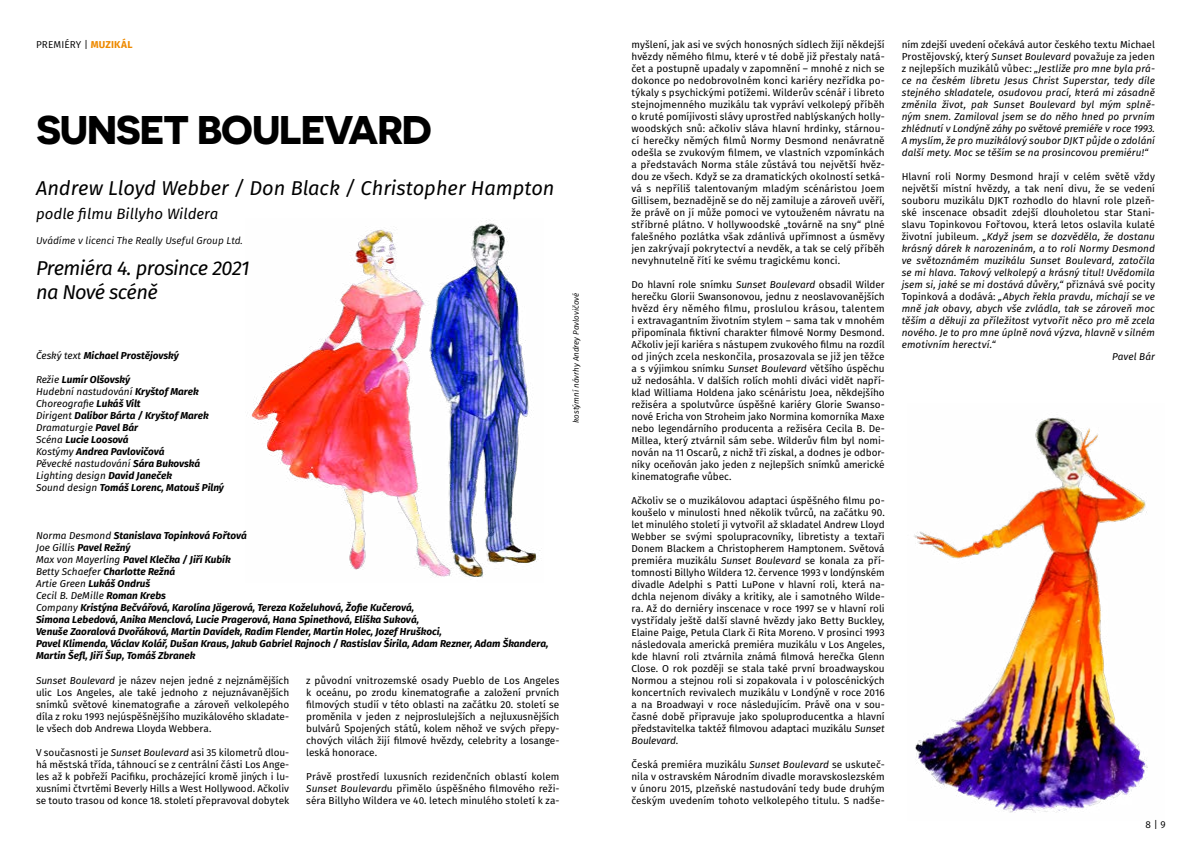
<style>
.page{position:relative;width:1191px;height:842px;background:#fff}
.page>*{position:absolute;margin:0;border:0;box-sizing:border-box;transform-origin:0 0}
.t1{font:700 40px "Novecentosanswide";letter-spacing:-.03em;color:#000}
.t2{font:italic 20px "Fira Sans";letter-spacing:-.01em;color:#000}
.t3{font:italic 20px/24px "Fira Sans";letter-spacing:-.03em;color:#000}
.t4{font:italic 15px "Fira Sans";color:#000}
.t5{font:10px/12px "Fira Sans";color:#000;text-align:justify}
.t6{font:italic 10px/12px "Fira Sans";color:#000;text-align:justify}
.t7{font:italic 700 10px/12px "Fira Sans";color:#000}
.t8{font:italic 10px "Fira Sans";color:#000}
.t9{font:10px "Fira Sans";letter-spacing:.01em;color:#000}
.t10{font:italic 8px "Fira Sans";color:#000}
.s1{font-weight:700;color:#ee8a00}
.s2{font-weight:400}
.s3{font-style:italic}
.s4{font-style:normal}
</style>
<div class="page">
<img style="left:914px;top:417px;width:234px;height:396px">
<img style="left:251px;top:220px;width:289px;height:358px">
<p class="t9" style="left:36px;top:38px;width:98px">PREMIÉRY | <span class="s1">MUZIKÁL</span></p>
<h1 class="t1" style="left:36px;top:105px;width:397px">SUNSET BOULEVARD</h1>
<h2 class="t2" style="left:36px;top:174px;width:520px">Andrew Lloyd Webber / Don Black / Christopher Hampton</h2>
<h3 class="t4" style="left:36px;top:203px;width:184px">podle filmu Billyho Wildera</h3>
<p class="t8" style="left:36px;top:233px;width:208px">Uvádíme v licenci The Really Useful Group Ltd.</p>
<h2 class="t3" style="left:36px;top:256px;width:215px">Premiéra 4. prosince 2021 na Nové scéně</h2>
<p class="t7" style="left:36px;top:349px;width:144px"><span class="s2">Český text</span> Michael Prostějovský</p>
<p class="t7" style="left:36px;top:373px;width:189px"><span class="s2">Režie</span> Lumír Olšovský<br><span class="s2">Hudební nastudování</span> Kryštof Marek<br><span class="s2">Choreografie</span> Lukáš Vilt<br><span class="s2">Dirigent</span> Dalibor Bárta / Kryštof Marek<br><span class="s2">Dramaturgie</span> Pavel Bár<br><span class="s2">Scéna</span> Lucie Loosová<br><span class="s2">Kostýmy</span> Andrea Pavlovičová<br><span class="s2">Pěvecké nastudování</span> Sára Bukovská<br><span class="s2">Lighting design</span> David Janeček<br><span class="s2">Sound design</span> Tomáš Lorenc, Matouš Pilný</p>
<p class="t7" style="left:36px;top:529px;width:514px"><span class="s2">Norma Desmond</span> Stanislava Topinková Fořtová<br><span class="s2">Joe Gillis</span> Pavel Režný<br><span class="s2">Max von Mayerling</span> Pavel Klečka / Jiří Kubík<br><span class="s2">Betty Schaefer</span> Charlotte Režná<br><span class="s2">Artie Green</span> Lukáš Ondruš<br><span class="s2">Cecil B. DeMille</span> Roman Krebs<br><span class="s2">Company</span> Kristýna Bečvářová, Karolína Jägerová, Tereza Koželuhová, Žofie Kučerová,<br>Simona Lebedová, Anika Menclová, Lucie Pragerová, Hana Spinethová, Eliška Suková,<br>Venuše Zaoralová Dvořáková, Martin Davídek, Radim Flender, Martin Holec, Jozef Hruškoci,<br>Pavel Klimenda, Václav Kolář, Dušan Kraus, Jakub Gabriel Rajnoch / Rastislav Širila, Adam Rezner, Adam Škandera, Martin Šefl, Jiří Šup, Tomáš Zbranek</p>
<p class="t5" style="left:306px;top:675px;width:255px">z původní vnitrozemské osady Pueblo de Los Angeles k oceánu, po zrodu kinematografie a založení prvních filmových studií v této oblasti na začátku 20. století se proměnila v jeden z nejproslulejších a nejluxusnějších bulvárů Spojených států, kolem něhož ve svých přepy&shy;chových vilách žijí filmové hvězdy, celebrity a losange&shy;leská honorace.</p>
<p class="t5" style="left:306px;top:771px;width:255px">Právě prostředí luxusních rezidenčních oblastí kolem <span class="s3">Sunset Boulevard</span>u přimělo úspěšného filmového reži&shy;séra Billyho Wildera ve 40. letech minulého století k za-</p>
<p class="t5" style="left:36px;top:675px;width:255px"><span class="s3">Sunset Boulevard</span> je název nejen jedné z nejznámějších ulic Los Angeles, ale také jednoho z nejuznávanějších snímků světové kinematografie a zároveň velkolepého díla z roku 1993 nejúspěšnějšího muzikálového skladate&shy;le všech dob Andrewa Lloyda Webbera.</p>
<p class="t5" style="left:36px;top:747px;width:255px">V současnosti je <span class="s3">Sunset Boulevard</span> asi 35 kilometrů dlou&shy;há městská třída, táhnoucí se z centrální části Los Ange&shy;les až k pobřeží Pacifiku, procházející kromě jiných i lu&shy;xusními čtvrtěmi Beverly Hills a West Hollywood. Ačkoliv se touto trasou od konce 18. století přepravoval dobytek</p>
<p class="t10" style="left:570px;top:423px;width:132px;rotate:-90deg">kostýmní návrhy Andrey Pavlovičové</p>
<p class="t5" style="left:631px;top:39px;width:255px">myšlení, jak asi ve svých honosných sídlech žijí někdejší hvězdy němého filmu, které v té době již přestaly natá&shy;čet a postupně upadaly v zapomnění – mnohé z nich se dokonce po nedobrovolném konci kariéry nezřídka po&shy;týkaly s psychickými potížemi. Wilderův scénář i libreto stejnojmenného muzikálu tak vypráví velkolepý příběh o kruté pomíjivosti slávy uprostřed nablýskaných holly&shy;woodských snů: ačkoliv sláva hlavní hrdinky, stárnou&shy;cí herečky němých filmů Normy Desmond nenávratně odešla se zvukovým filmem, ve vlastních vzpomínkách a představách Norma stále zůstává tou největší hvěz&shy;dou ze všech. Když se za dramatických okolností setká&shy;vá s nepříliš talentovaným mladým scénáristou Joem Gillisem, beznadějně se do něj zamiluje a zároveň uvěří, že právě on jí může pomoci ve vytouženém návratu na stříbrné plátno. V hollywoodské „továrně na sny“ plné falešného pozlátka však zdánlivá upřímnost a úsměvy jen zakrývají pokrytectví a nevděk, a tak se celý příběh nevyhnutelně řítí ke svému tragickému konci.</p>
<p class="t5" style="left:631px;top:279px;width:255px">Do hlavní role snímku <span class="s3">Sunset Boulevard</span> obsadil Wilder herečku Glorii Swansonovou, jednu z neoslavovanějších hvězd éry němého filmu, proslulou krásou, talentem i extravagantním životním stylem – sama tak v mnohém připomínala fiktivní charakter filmové Normy Desmond.<br>Ačkoliv její kariéra s nástupem zvukového filmu na rozdíl od jiných zcela neskončila, prosazovala se již jen těžce a s výjimkou snímku <span class="s3">Sunset Boulevard</span> většího úspěchu už nedosáhla. V dalších rolích mohli diváci vidět napří&shy;klad Williama Holdena jako scénáristu Joea, někdejšího režiséra a spolutvůrce úspěšné kariéry Glorie Swanso&shy;nové Ericha von Stroheim jako Normina komorníka Maxe nebo legendárního producenta a režiséra Cecila B. De-Millea, který ztvárnil sám sebe. Wilderův film byl nomi&shy;nován na 11 Oscarů, z nichž tři získal, a dodnes je odbor&shy;níky oceňován jako jeden z nejlepších snímků americké kinematografie vůbec.</p>
<p class="t5" style="left:631px;top:495px;width:255px">Ačkoliv se o muzikálovou adaptaci úspěšného filmu po&shy;koušelo v minulosti hned několik tvůrců, na začátku 90. let minulého století ji vytvořil až skladatel Andrew Lloyd Webber se svými spolupracovníky, libretisty a textaři Donem Blackem a Christopherem Hamptonem. Světová premiéra muzikálu <span class="s3">Sunset Boulevard</span> se konala za pří&shy;tomnosti Billyho Wildera 12. července 1993 v londýnském divadle Adelphi s Patti LuPone v hlavní roli, která na&shy;dchla nejenom diváky a kritiky, ale i samotného Wilde&shy;ra. Až do derniéry inscenace v roce 1997 se v hlavní roli vystřídaly ještě další slavné hvězdy jako Betty Buckley, Elaine Paige, Petula Clark či Rita Moreno. V prosinci 1993 následovala americká premiéra muzikálu v Los Angeles, kde hlavní roli ztvárnila známá filmová herečka Glenn Close. O rok později se stala také první broadwayskou Normou a stejnou roli si zopakovala i v poloscénických koncertních revivalech muzikálu v Londýně v roce 2016 a na Broadwayi v roce následujícím. Právě ona v sou&shy;časné době připravuje jako spoluproducentka a hlavní představitelka taktéž filmovou adaptaci muzikálu <span class="s3">Sunset Boulevard</span>.</p>
<p class="t5" style="left:631px;top:759px;width:255px">Česká premiéra muzikálu <span class="s3">Sunset Boulevard</span> se uskuteč&shy;nila v ostravském Národním divadle moravskoslezském v únoru 2015, plzeňské nastudování tedy bude druhým českým uvedením tohoto velkolepého titulu. S nadše-</p>
<p class="t6" style="left:901px;top:39px;width:255px"><span class="s4">ním zdejší uvedení očekává autor českého textu Michael Prostějovský, který</span> Sunset Boulevard <span class="s4">považuje za jeden z nejlepších muzikálů vůbec:</span> „Jestliže pro mne byla prá&shy;ce na českém libretu Jesus Christ Superstar, tedy díle stejného skladatele, osudovou prací, která mi zásadně změnila život, pak Sunset Boulevard byl mým splně&shy;ným snem. Zamiloval jsem se do něho hned po prvním zhlédnutí v Londýně záhy po světové premiéře v roce 1993.<br>A myslím, že pro muzikálový soubor DJKT půjde o zdolání další mety. Moc se těším se na prosincovou premiéru!“</p>
<p class="t5" style="left:901px;top:171px;width:255px">Hlavní roli Normy Desmond hrají v celém světě vždy</p>
<p class="t5" style="left:901px;top:183px;width:255px">největší místní hvězdy, a tak není divu, že se vedení</p>
<p class="t5" style="left:901px;top:195px;width:255px">souboru muzikálu DJKT rozhodlo do hlavní role plzeň-</p>
<p class="t5" style="left:901px;top:207px;width:255px">ské inscenace obsadit zdejší dlouholetou star Stani-</p>
<p class="t5" style="left:901px;top:219px;width:255px">slavu Topinkovou Fořtovou, která letos oslavila kulaté</p>
<p class="t6" style="left:901px;top:231px;width:255px"><span class="s4">životní jubileum.</span> „Když jsem se dozvěděla, že dostanu</p>
<p class="t6" style="left:901px;top:243px;width:255px">krásný dárek k narozeninám, a to roli Normy Desmond</p>
<p class="t6" style="left:901px;top:255px;width:255px">ve světoznámém muzikálu Sunset Boulevard, zatočila</p>
<p class="t6" style="left:901px;top:267px;width:255px">se mi hlava. Takový velkolepý a krásný titul! Uvědomila</p>
<p class="t6" style="left:901px;top:279px;width:255px">jsem si, jaké se mi dostává důvěry,“ <span class="s4">přiznává své pocity</span></p>
<p class="t6" style="left:901px;top:291px;width:255px"><span class="s4">Topinková a dodává:</span> „Abych řekla pravdu, míchají se ve</p>
<p class="t6" style="left:901px;top:303px;width:255px">mně jak obavy, abych vše zvládla, tak se zároveň moc</p>
<p class="t6" style="left:901px;top:315px;width:255px">těším a děkuji za příležitost vytvořit něco pro mě zcela</p>
<p class="t6" style="left:901px;top:327px;width:255px">nového. Je to pro mne úplně nová výzva, hlavně v silném</p>
<p class="t6" style="left:901px;top:339px;width:95px">emotivním herectví.“</p>
<p class="t6" style="left:1112px;top:351px;width:44px">Pavel Bár</p>
<p class="t9" style="left:1145px;top:818px;width:22px">8 | 9</p>
</div>
